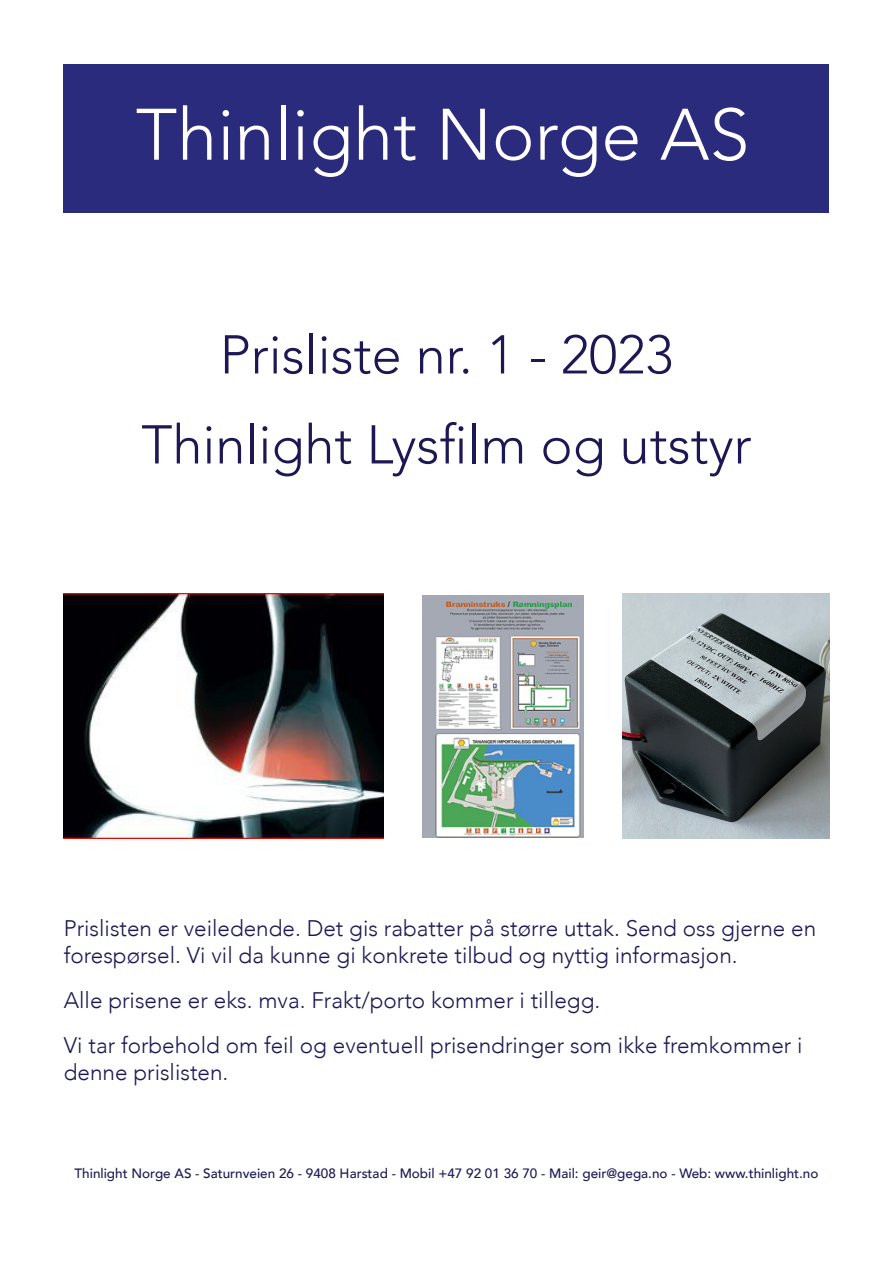
<style>
.page{position:relative;width:893px;height:1263px;background:#fff}
.page>*{position:absolute;margin:0;border:0;box-sizing:border-box;transform-origin:0 0}
.t1{font:300 72px "Avenir";color:#fff}
.t2{font:300 54px/90px "Avenir";color:#1d1853;text-align:center}
.t3{font:300 22.5px/27px "Avenir";color:#1d1853}
.t4{font:500 13.5px "Avenir";color:#1d1853}
</style>
<div class="page">
<img style="left:64px;top:594px;width:319px;height:245px">
<img style="left:622px;top:594px;width:207px;height:245px">
<img style="left:422px;top:595px;width:162px;height:242px">
<div style="left:64px;top:64px;width:765px;height:149px;background:#2b2b7d"></div>
<h1 class="t1" style="left:136px;top:88px;width:615px">Thinlight Norge AS</h1>
<h2 class="t2" style="left:141px;top:310px;width:612px">Prisliste nr. 1 - 2023<br>Thinlight Lysfilm og utstyr</h2>
<p class="t3" style="left:64px;top:915px;width:754px">Prislisten er veiledende. Det gis rabatter på større uttak. Send oss gjerne en forespørsel. Vi vil da kunne gi konkrete tilbud og nyttig informasjon.</p>
<p class="t3" style="left:64px;top:978px;width:740px;line-height:45px">Alle prisene er eks. mva. Frakt/porto kommer i tillegg.<br>Vi tar forbehold om feil og eventuell prisendringer som ikke fremkommer i</p>
<p class="t3" style="left:64px;top:1059px;width:166px">denne prislisten.</p>
<p class="t4" style="left:75px;top:1165px;width:745px">Thinlight Norge AS - Saturnveien 26 - 9408 Harstad - Mobil +47 92 01 36 70 - Mail: geir@gega.no - Web: www.thinlight.no</p>
</div>
